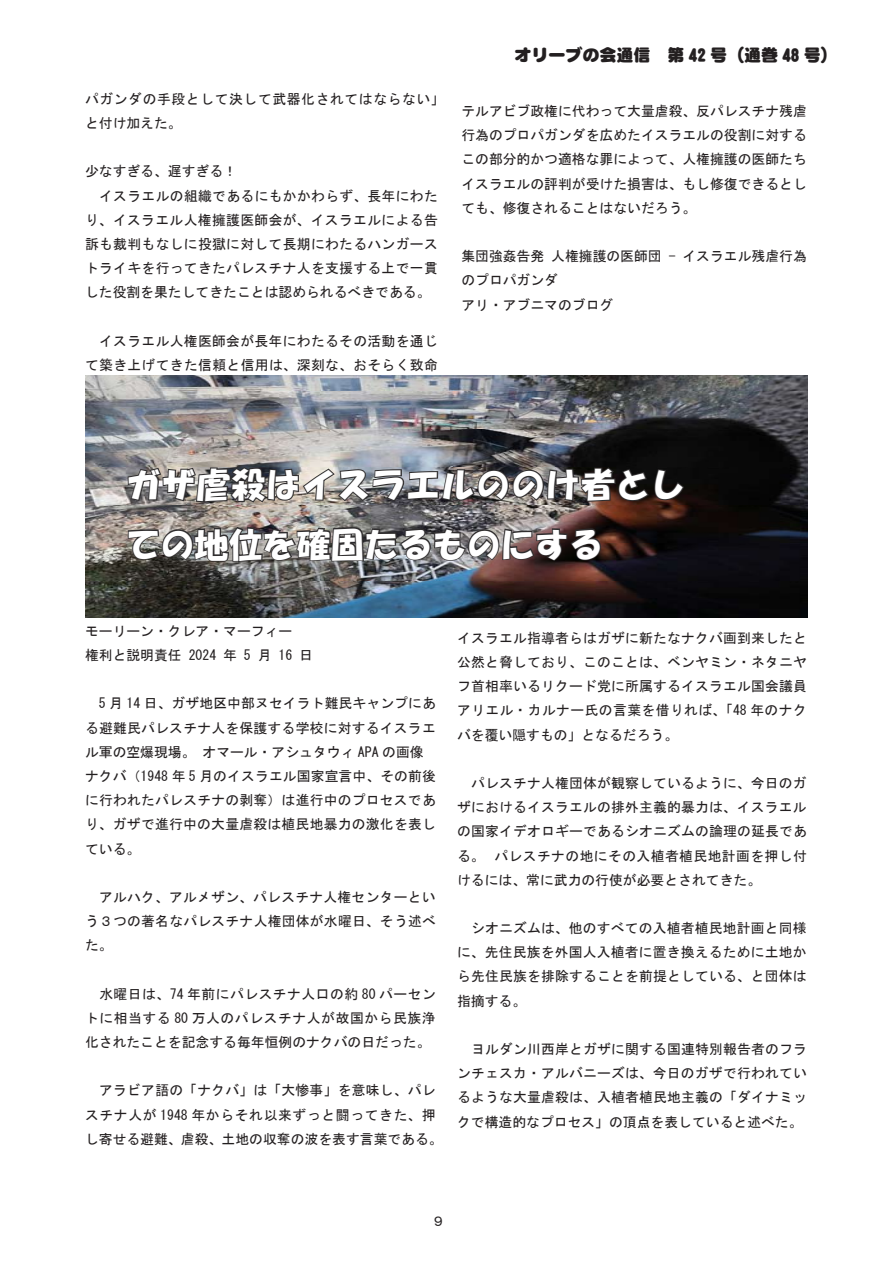
<style>
.page{position:relative;width:893px;height:1263px;background:#fff}
.page>*{position:absolute;margin:0;border:0;box-sizing:border-box;transform-origin:0 0}
.t1{font:34.05px/59.6px "HG Soei Kakupoptai";letter-spacing:.03em;color:#fff}
.t2{font:16.95px "DF Maru Gothic UB WIN RKSJ H";color:#231f20}
.t3{font:13.95px/24.2px "MS Gothic";letter-spacing:.02em;color:#231f20}
.t4{font:13.95px/24.2px "MS Gothic";color:#231f20}
.t5{font:13.95px/24.2px "MS Gothic";letter-spacing:.045em;color:#231f20}
.t6{font:13.8px/24.2px "MS Gothic";letter-spacing:.015em;color:#231f20;text-align:justify}
</style>
<div class="page">
<img style="left:85px;top:375px;width:722px;height:242px">
<img style="left:126px;top:460px;width:559px;height:44px">
<svg style="left:127px;top:525px;width:475px;height:38px;background:#605b5b"></svg>
<p class="t5" style="left:85px;top:87px;width:361px">パガンダの手段として決して武器化されてはならない「と付け加えた。</p>
<p class="t3" style="left:85px;top:159px;width:354px">少なすぎる、遅すぎる!<br>　イスラエルの組織であるにもかかわらず、長年にわたり、イスラエル人権擁護医師会が、イスラエルによる告訴も裁判もなしに投獄に対して長期にわたるハンガーストライキを行ってきたパレスチナ人を支援する上で一貫した役割を果たしてきたことは認められるべきである。</p>
<p class="t3" style="left:85px;top:329px;width:354px">　イスラエル人権医師会が長年にわたるその活動を通じて築き上げてきた信頼と信用は、深刻な、おそらく致命</p>
<p class="t2" style="left:514px;top:47px;width:325px">オリーブの会通信　第 42 号（通巻 48 号(</p>
<p class="t3" style="left:461px;top:99px;width:347px;text-align:justify">テルアビブ政権に代わって大量虐殺、反パレスチナ残虐行為のプロパガンダを広めたイスラエルの役割に対するこの部分的かつ適格な罪によって、人権擁護の医師たちイスラエルの評判が受けた損害は、もし修復できるとしても、修復されることはないだろう。</p>
<p class="t4" style="left:682px;top:244px;width:126px">イスラエル残虐行為</p>
<p class="t4" style="left:551px;top:244px;width:112px">人権擁護の医師団</p>
<p class="t4" style="left:461px;top:244px;width:154px">集団強姦告発<br>のプロパガンダ<br>アリ・アブニマのブログ</p>
<p class="t3" style="left:669px;top:244px;width:8px">-</p>
<h1 class="t1" style="left:126px;top:455px;width:560px">ガザ虐殺はイスラエルののけ者としての地位を確固たるものにする</h1>
<p class="t6" style="left:85px;top:619px;width:209px">モーリーン・クレア・マーフィー</p>
<p class="t6" style="left:85px;top:643px;width:98px">権利と説明責任</p>
<p class="t6" style="left:85px;top:691px;width:352px">　5 月 14 日、ガザ地区中部ヌセイラト難民キャンプにあ</p>
<p class="t6" style="left:85px;top:716px;width:352px">る避難民パレスチナ人を保護する学校に対するイスラエ</p>
<p class="t6" style="left:202px;top:740px;width:223px">オマール・アシュタウィ APA の画像</p>
<p class="t6" style="left:223px;top:643px;width:15px">年</p>
<p class="t6" style="left:189px;top:643px;width:29px">2024</p>
<p class="t6" style="left:244px;top:643px;width:29px">月5</p>
<p class="t6" style="left:279px;top:643px;width:15px">16</p>
<p class="t6" style="left:299px;top:643px;width:15px">日</p>
<p class="t6" style="left:85px;top:740px;width:352px;text-align:left">ル軍の空爆現場。<br>ナクバ（1948 年 5 月のイスラエル国家宣言中、その前後に行われたパレスチナの剥奪）は進行中のプロセスであり、ガザで進行中の大量虐殺は植民地暴力の激化を表している。</p>
<p class="t6" style="left:85px;top:885px;width:352px">　アルハク、アルメザン、パレスチナ人権センターという３つの著名なパレスチナ人権団体が水曜日、そう述べた。</p>
<p class="t6" style="left:85px;top:982px;width:352px">　水曜日は、74 年前にパレスチナ人口の約 80 パーセントに相当する 80 万人のパレスチナ人が故国から民族浄化されたことを記念する毎年恒例のナクバの日だった。</p>
<p class="t6" style="left:85px;top:1078px;width:359px;text-align:left">　アラビア語の「ナクバ」は「大惨事」を意味し、パレスチナ人が 1948 年からそれ以来ずっと闘ってきた、押し寄せる避難、虐殺、土地の収奪の波を表す言葉である。</p>
<p class="t6" style="left:457px;top:626px;width:351px">イスラエル指導者らはガザに新たなナクバ画到来したと公然と脅しており、このことは、ベンヤミン・ネタニヤフ首相率いるリクード党に所属するイスラエル国会議員アリエル・カルナー氏の言葉を借りれば、「48 年のナクバを覆い隠すもの」となるだろう。</p>
<p class="t6" style="left:457px;top:771px;width:351px;text-align:right">　パレスチナ人権団体が観察しているように、今日のガザにおけるイスラエルの排外主義的暴力は、イスラエルの国家イデオロギーであるシオニズムの論理の延長であパレスチナの地にその入植者植民地計画を押し付</p>
<p class="t6" style="left:457px;top:843px;width:306px">る。<br>けるには、常に武力の行使が必要とされてきた。</p>
<p class="t6" style="left:457px;top:916px;width:351px">　シオニズムは、他のすべての入植者植民地計画と同様に、先住民族を外国人入植者に置き換えるために土地から先住民族を排除することを前提としている、と団体は指摘する。</p>
<p class="t6" style="left:457px;top:1037px;width:351px">　ヨルダン川西岸とガザに関する国連特別報告者のフランチェスカ・アルバニーズは、今日のガザで行われているような大量虐殺は、入植者植民地主義の「ダイナミックで構造的なプロセス」の頂点を表していると述べた。</p>
<p class="t6" style="left:431px;top:1209px;width:15px">９</p>
</div>
